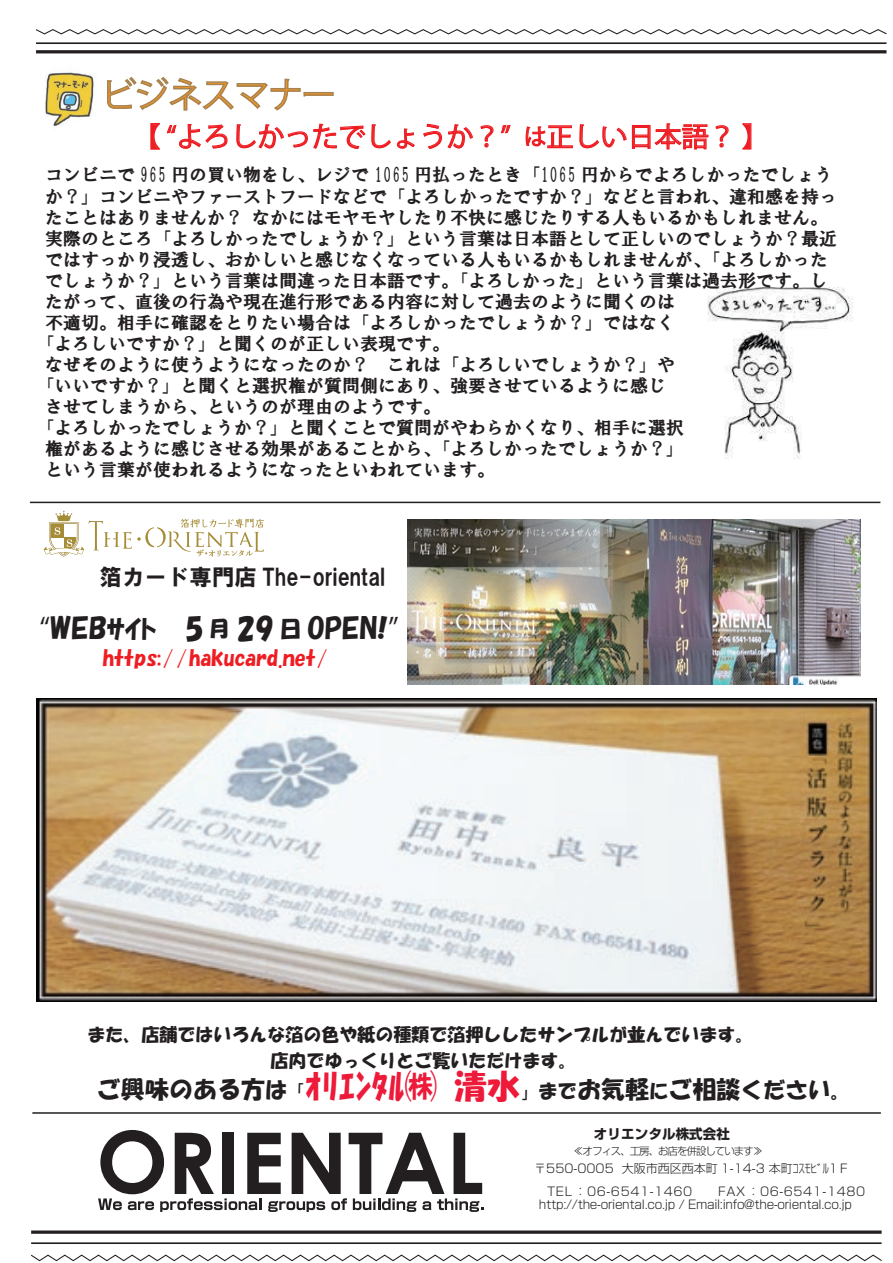
<style>
.page{position:relative;width:893px;height:1263px;background:#fff}
.page>*{position:absolute;margin:0;border:0;box-sizing:border-box;transform-origin:0 0}
.t1{font:34.5px "Koz Go Pr 6 N";letter-spacing:-.035em;color:#f7931d}
.t2{font:28.5px "HGS Soei Kakupoptai";color:#231f20}
.t3{font:27px "Koz Go Pr 6 N";color:#ee1d23}
.t4{font:24px "HG Soei Kakupoptai";color:#231f20}
.t5{font:22.5px "HGS Soei Kakugothic UB";color:#231f20}
.t6{font:21px "HGS Soei Kakupoptai";color:#ee1d23}
.t7{font:18px "HG Soei Presence EB";color:#231f20}
.t8{font:18px/25.3px "HGS Soei Kakupoptai";color:#231f20;text-align:center}
.t9{font:700 13.5px "Shin Go Pro";letter-spacing:.01em;color:#231f20}
.t10{font:300 12px/23.7px "Shin Go Pro";color:#231f20}
.t11{font:300 12px "Shin Go Pro";letter-spacing:-.025em;color:#231f20}
.t12{font:300 10.5px "Shin Go Pro";letter-spacing:-.1em;color:#231f20}
.s1{font-size:22.5px}
.s2{font-family:"Koz Go Pr 6 N"}
.s3{font-size:25.5px}
.s4{font-size:21px}
.s5{font-size:18px}
.s6{font-size:33px;color:#ed1a3a}
.s7{font-size:19.5px}
</style>
<div class="page">
<img style="left:707px;top:287px;width:146px;height:171px">
<hr style="left:32px;top:1112px;width:849px;height:2px;background:#231f20">
<svg style="left:98px;top:1130px;width:385px;height:82px"></svg>
<hr style="left:36px;top:50px;width:850px;height:3px;background:#231f20">
<hr style="left:36px;top:42px;width:850px;height:2px;background:#231f20">
<svg style="left:36px;top:29px;width:851px;height:6px"></svg>
<svg style="left:31px;top:1230px;width:851px;height:4px;background:#4b4848"></svg>
<hr style="left:31px;top:1242px;width:851px;height:2px;background:#231f20">
<svg style="left:31px;top:1254px;width:851px;height:8px"></svg>
<svg style="left:107px;top:76px;width:227px;height:35px"></svg>
<hr style="left:30px;top:502px;width:850px;height:1px;background:#231f20">
<img style="left:45px;top:72px;width:49px;height:54px">
<svg style="left:150px;top:123px;width:78px;height:27px"></svg>
<svg style="left:236px;top:123px;width:179px;height:27px"></svg>
<svg style="left:423px;top:123px;width:50px;height:26px"></svg>
<svg style="left:480px;top:125px;width:14px;height:23px"></svg>
<svg style="left:500px;top:124px;width:11px;height:10px"></svg>
<svg style="left:525px;top:125px;width:48px;height:24px"></svg>
<svg style="left:579px;top:123px;width:130px;height:27px"></svg>
<svg style="left:715px;top:125px;width:14px;height:23px"></svg>
<svg style="left:742px;top:123px;width:10px;height:27px"></svg>
<img style="left:408px;top:520px;width:452px;height:165px">
<img style="left:37px;top:698px;width:839px;height:304px">
<svg style="left:44px;top:511px;width:220px;height:46px"></svg>
<h1 class="t1" style="left:101px;top:76px;width:236px">ビジネスマナー</h1>
<h3 class="t3" style="left:133px;top:121px;width:637px">【 “よろしかったでしょうか？” <span class="s1">は</span>正しい日本語？ 】</h3>
<p class="t7" style="left:45px;top:166px;width:789px">コンビニで 965 円の買い物をし、レジで 1065 円払ったとき「1065 円からでよろしかったでしょう</p>
<p class="t7" style="left:45px;top:187px;width:793px">か？」コンビニやファーストフードなどで「よろしかったですか？」などと言われ、違和感を持っ</p>
<p class="t7" style="left:45px;top:208px;width:784px">たことはありませんか？ なかにはモヤモヤしたり不快に感じたりする人もいるかもしれません。</p>
<p class="t7" style="left:45px;top:229px;width:793px">実際のところ「よろしかったでしょうか？」という言葉は日本語として正しいのでしょうか？最近</p>
<p class="t7" style="left:45px;top:250px;width:784px">ではすっかり浸透し、おかしいと感じなくなっている人もいるかもしれませんが、「よろしかった</p>
<p class="t7" style="left:45px;top:271px;width:784px">でしょうか？」という言葉は間違った日本語です。「よろしかった」という言葉は過去形です。し</p>
<p class="t7" style="left:45px;top:292px;width:632px">たがって、直後の行為や現在進行形である内容に対して過去のように聞くのは</p>
<p class="t7" style="left:45px;top:313px;width:632px">不適切。相手に確認をとりたい場合は「よろしかったでしょうか？」ではなく</p>
<p class="t7" style="left:36px;top:334px;width:416px">「よろしいですか？」と聞くのが正しい表現です。</p>
<p class="t7" style="left:45px;top:355px;width:632px">なぜそのように使うようになったのか？ これは「よろしいでしょうか？」や</p>
<p class="t7" style="left:36px;top:376px;width:632px">「いいですか？」と聞くと選択権が質問側にあり、強要させているように感じ</p>
<p class="t7" style="left:45px;top:397px;width:398px">させてしまうから、というのが理由のようです。</p>
<p class="t7" style="left:36px;top:418px;width:650px">「よろしかったでしょうか？」と聞くことで質問がやわらかくなり、相手に選択</p>
<p class="t7" style="left:45px;top:439px;width:641px">権があるように感じさせる効果があることから、「よろしかったでしょうか？」</p>
<p class="t7" style="left:45px;top:460px;width:452px">という言葉が使われるようになったといわれています。</p>
<p class="t5" style="left:99px;top:566px;width:287px">箔カード専門店 The-oriental</p>
<h2 class="t2" style="left:40px;top:614px;width:361px"><span class="s2">“</span>WEB<span class="s3">ｻｲﾄ</span>　5 <span class="s4">月</span> 29 <span class="s1">日</span> OPEN!<span class="s2">”</span></h2>
<p class="t6" style="left:40px;top:648px;width:291px">　　　https://hakucard.net/</p>
<p class="t8" style="left:88px;top:1022px;width:667px">また、店舗ではいろんな箔の色や紙の種類で箔押ししたサンプルが並んでいます。店内でゆっくりとご覧いただけます。</p>
<h3 class="t4" style="left:61px;top:1077px;width:790px"><span class="s5">　　</span>ご興味のある方<span class="s1">は</span><span class="s5">「</span><span class="s6">ｵﾘｴﾝﾀﾙ㈱ 清水</span><span class="s5">」</span><span class="s7">まで</span>お気軽<span class="s7">に</span>ご相談<span class="s1">ください</span><span class="s7">。</span></h3>
<p class="t9" style="left:594px;top:1123px;width:138px">オリエンタル株式会社</p>
<p class="t12" style="left:573px;top:1142px;width:192px">≪オフィス、工房、お店を併設しています≫</p>
<p class="t10" style="left:547px;top:1154px;width:320px;text-indent:-13px">〒550-0005 大阪市西区西本町 1-14-3 本町ｺｽﾓﾋﾞﾙ1Ｆ<br>TEL ：06-6541-1460　　FAX ：06-6541-1480</p>
<p class="t11" style="left:539px;top:1195px;width:315px">http://the-oriental.co.jp / Email:info@the-oriental.co.jp</p>
</div>
